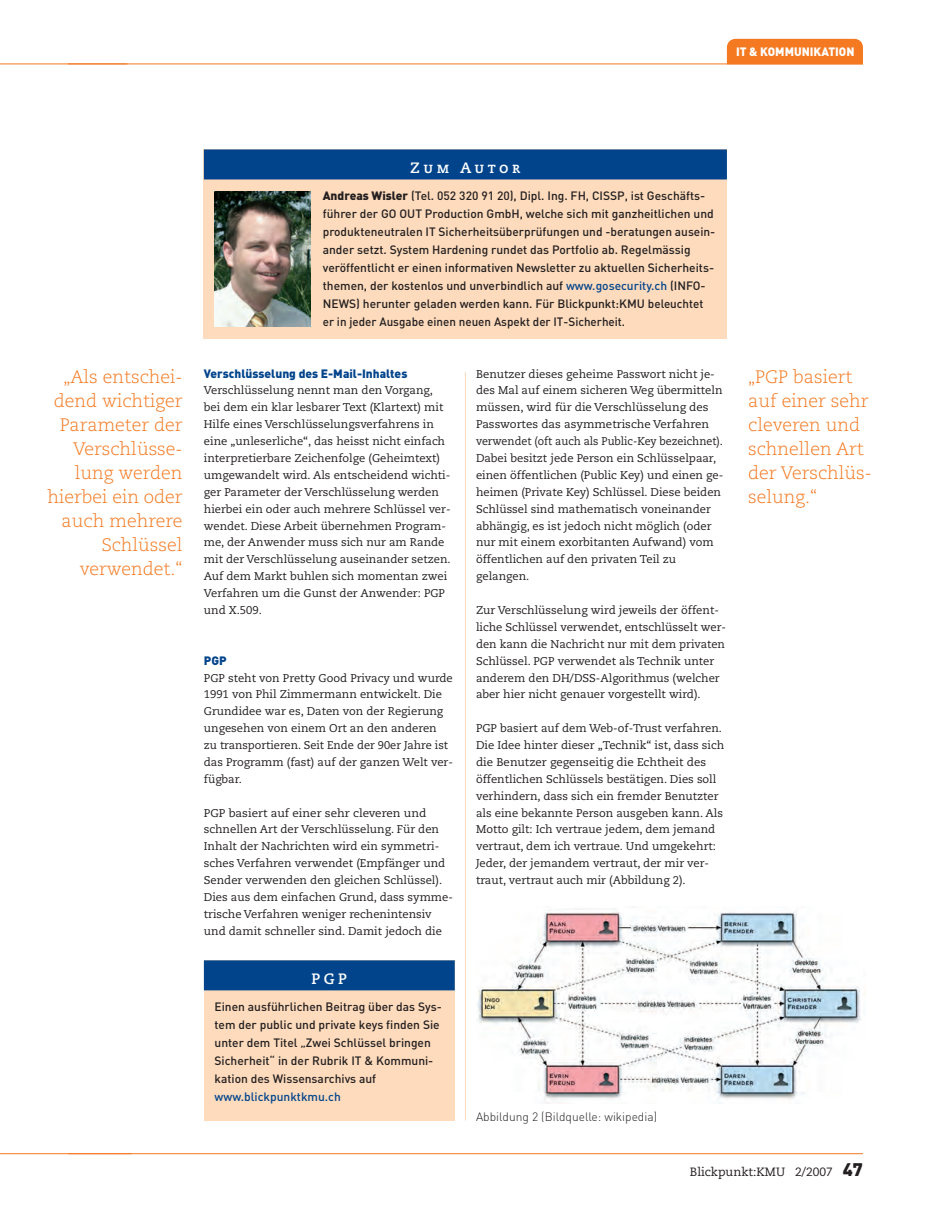
<style>
.page{position:relative;width:944px;height:1217px;background:#fff}
.page>*{position:absolute;margin:0;border:0;box-sizing:border-box;transform-origin:0 0}
.t1{font:300 18px/24px "Caecilia";color:#f47921;text-align:right}
.t2{font:15px "Caecilia Bold SC";letter-spacing:.235em;color:#fff}
.t3{font:500 12px/18px "DIN";color:#231f20}
.t4{font:900 12px "DIN";color:#01448c}
.t5{font:300 12px "DIN";color:#231f20}
.t6{font:12px "Caecilia";color:#231f20}
.t7{font:500 12px "DIN";color:#01448c}
.t8{font:900 12px "DIN";color:#fff}
.t9{font:11.25px/16.8px "Caecilia";color:#231f20}
.s1{font-weight:900}
.s2{color:#01448c}
.s3{font-family:"DIN";font-weight:900;font-size:18px}
</style>
<div class="page">
<hr style="left:68px;top:63px;width:795px;height:1px;background:#f47921">
<hr style="left:68px;top:1152px;width:795px;height:1px;background:#f47921">
<div style="left:727px;top:39px;width:136px;height:24px;background:#f47921"></div>
<hr style="left:465px;top:372px;width:1px;height:748px;background:#fddbbc">
<hr style="left:0;top:63px;width:128px;height:1px;background:#f47921">
<hr style="left:0;top:1152px;width:132px;height:1px;background:#f47921">
<img style="left:477px;top:908px;width:388px;height:193px">
<div style="left:204px;top:960px;width:251px;height:160px;background:#fddbbc"></div>
<div style="left:204px;top:960px;width:251px;height:30px;background:#01448c"></div>
<div style="left:204px;top:149px;width:523px;height:190px;background:#fddbbc"></div>
<div style="left:204px;top:149px;width:523px;height:30px;background:#01448c"></div>
<img style="left:215px;top:192px;width:96px;height:135px">
<p class="t8" style="left:736px;top:47px;width:120px">IT &amp; KOMMUNIKATION</p>
<h2 class="t2" style="left:410px;top:159px;width:112px">Zum Autor</h2>
<p class="t3" style="left:323px;top:187px;width:394px"><span class="s1">Andreas Wisler</span> (Tel. 052 320 91 20), Dipl. Ing. FH, CISSP, ist Geschäfts&shy;führer der GO OUT Production GmbH, welche sich mit ganzheitlichen und produkteneutralen IT Sicherheitsüberprüfungen und -beratungen ausein&shy;ander setzt. System Hardening rundet das Portfolio ab. Regelmässig veröffentlicht er einen informativen Newsletter zu aktuellen Sicherheits&shy;themen, der kostenlos und unverbindlich auf <span class="s2">www.gosecurity.ch</span> (INFO-NEWS) herunter geladen werden kann. Für Blickpunkt:KMU beleuchtet er in jeder Ausgabe einen neuen Aspekt der IT-Sicherheit.</p>
<p class="t4" style="left:204px;top:369px;width:205px">Verschlüsselung des E-Mail-Inhaltes</p>
<p class="t9" style="left:204px;top:383px;width:248px">Verschlüsselung nennt man den Vorgang, bei dem ein klar lesbarer Text (Klartext) mit Hilfe eines Verschlüsselungsverfahrens in eine „unleserliche“, das heisst nicht einfach interpretierbare Zeichenfolge (Geheimtext) umgewandelt wird. Als entscheidend wichti&shy;ger Parameter der Verschlüsselung werden hierbei ein oder auch mehrere Schlüssel ver&shy;wendet. Diese Arbeit übernehmen Program&shy;me, der Anwender muss sich nur am Rande mit der Verschlüsselung auseinander setzen.<br>Auf dem Markt buhlen sich momentan zwei Verfahren um die Gunst der Anwender: PGP und X.509.</p>
<h1 class="t1" style="left:47px;top:366px;width:137px">„Als entschei&shy;dend wichtiger<br>Parameter der<br>Verschlüsse&shy;lung werden hierbei ein oder auch mehrere<br>Schlüssel verwendet.“</h1>
<h1 class="t1" style="left:748px;top:365px;width:125px;text-align:left">„PGP basiert auf einer sehr cleveren und schnellen Art der Verschlüs&shy;selung.“</h1>
<p class="t9" style="left:476px;top:366px;width:249px">Benutzer dieses geheime Passwort nicht je&shy;des Mal auf einem sicheren Weg übermitteln müssen, wird für die Verschlüsselung des Passwortes das asymmetrische Verfahren verwendet (oft auch als Public-Key bezeichnet).<br>Dabei besitzt jede Person ein Schlüsselpaar, einen öffentlichen (Public Key) und einen ge&shy;heimen (Private Key) Schlüssel. Diese beiden Schlüssel sind mathematisch voneinander abhängig, es ist jedoch nicht möglich (oder nur mit einem exorbitanten Aufwand) vom öffentlichen auf den privaten Teil zu gelangen.</p>
<p class="t9" style="left:476px;top:602px;width:252px">Zur Verschlüsselung wird jeweils der öffent&shy;liche Schlüssel verwendet, entschlüsselt wer&shy;den kann die Nachricht nur mit dem privaten Schlüssel. PGP verwendet als Technik unter anderem den DH/DSS-Algorithmus (welcher aber hier nicht genauer vorgestellt wird).</p>
<p class="t9" style="left:476px;top:720px;width:250px">PGP basiert auf dem Web-of-Trust verfahren.<br>Die Idee hinter dieser „Technik“ ist, dass sich die Benutzer gegenseitig die Echtheit des öffentlichen Schlüssels bestätigen. Dies soll verhindern, dass sich ein fremder Benutzter als eine bekannte Person ausgeben kann. Als Motto gilt: Ich vertraue jedem, dem jemand vertraut, dem ich vertraue. Und umgekehrt:<br>Jeder, der jemandem vertraut, der mir ver&shy;traut, vertraut auch mir (Abbildung 2).</p>
<p class="t4" style="left:204px;top:655px;width:24px">PGP</p>
<p class="t9" style="left:204px;top:670px;width:251px">PGP steht von Pretty Good Privacy und wurde 1991 von Phil Zimmermann entwickelt. Die Grundidee war es, Daten von der Regierung ungesehen von einem Ort an den anderen<br>zu transportieren. Seit Ende der 90er Jahre ist das Programm (fast) auf der ganzen Welt ver&shy;fügbar.</p>
<p class="t9" style="left:204px;top:804px;width:251px">PGP basiert auf einer sehr cleveren und schnellen Art der Verschlüsselung. Für den Inhalt der Nachrichten wird ein symmetri&shy;sches Verfahren verwendet (Empfänger und Sender verwenden den gleichen Schlüssel).<br>Dies aus dem einfachen Grund, dass symme&shy;trische Verfahren weniger rechenintensiv und damit schneller sind. Damit jedoch die</p>
<h2 class="t2" style="left:311px;top:969px;width:37px">PGP</h2>
<p class="t3" style="left:215px;top:998px;width:229px">Einen ausführlichen Beitrag über das Sys&shy;tem der public und private keys finden Sie unter dem Titel „Zwei Schlüssel bringen Sicherheit“ in der Rubrik IT &amp; Kommuni&shy;kation des Wissensarchivs auf</p>
<p class="t7" style="left:215px;top:1091px;width:128px">www.blickpunktkmu.ch</p>
<p class="t5" style="left:476px;top:1111px;width:183px">Abbildung 2 (Bildquelle: wikipedia)</p>
<p class="t6" style="left:690px;top:1166px;width:175px">Blickpunkt:KMU 2/2007 <span class="s3">47</span></p>
</div>
